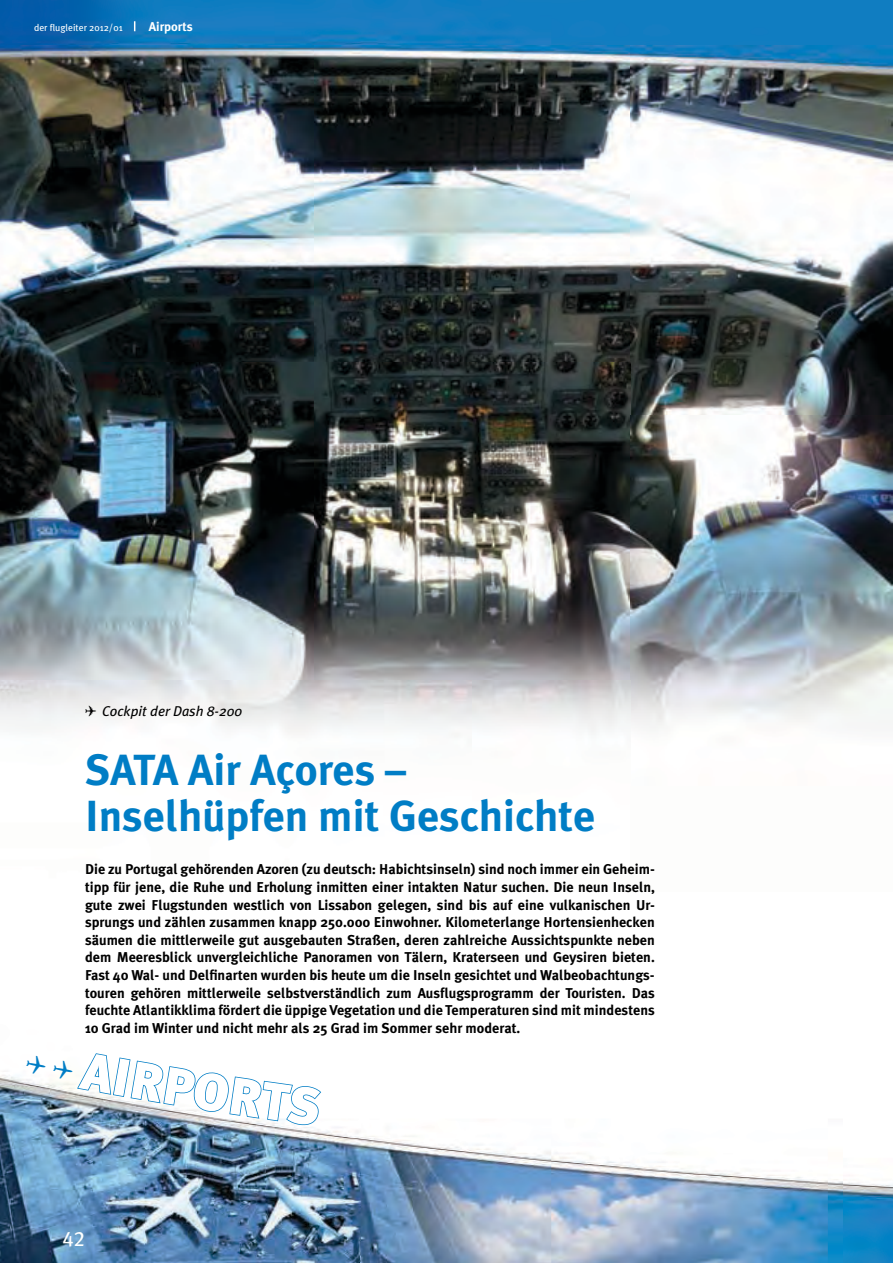
<style>
.page{position:relative;width:893px;height:1263px;background:#fff}
.page>*{position:absolute;margin:0;border:0;box-sizing:border-box;transform-origin:0 0}
.t1{font:700 43.5px/46.5px "Meta Plus";color:#007dc5}
.t2{font:21px "Meta Plus Book Caps";color:#fff}
.t3{font:700 14.25px/17.5px "Meta Plus";color:#000;text-align:justify}
.t4{font:italic 14.25px "Meta Plus";color:#000}
.t5{font:700 12.75px "Meta Plus";color:#fff}
.t6{font:9.75px "Meta Plus";color:#fff}
</style>
<div class="page">
<img style="left:0;top:0;width:893px;height:736px">
<img style="left:843px;top:1183px;width:50px;height:80px">
<img style="left:0;top:1075px;width:843px;height:188px">
<img style="left:25px;top:1053px;width:297px;height:74px">
<p class="t6" style="left:34px;top:22px;width:90px">der flugleiter 2012/01</p>
<p class="t5" style="left:149px;top:19px;width:46px">Airports</p>
<p class="t4" style="left:85px;top:703px;width:158px">✈ Cockpit der Dash 8-200</p>
<h1 class="t1" style="left:85px;top:746px;width:512px">SATA Air Açores –<br>Inselhüpfen mit Geschichte</h1>
<p class="t3" style="left:85px;top:860px;width:571px">Die zu Portugal gehörenden Azoren (zu deutsch: Habichtsinseln) sind noch immer ein Geheim&shy;tipp für jene, die Ruhe und Erholung inmitten einer intakten Natur suchen. Die neun Inseln, gute zwei Flugstunden westlich von Lissabon gelegen, sind bis auf eine vulkanischen Ur&shy;sprungs und zählen zusammen knapp 250.000 Einwohner. Kilometerlange Hortensienhecken säumen die mittlerweile gut ausgebauten Straßen, deren zahlreiche Aussichtspunkte neben dem Meeresblick unvergleichliche Panoramen von Tälern, Kraterseen und Geysiren bieten.<br>Fast 40 Wal- und Delfinarten wurden bis heute um die Inseln gesichtet und Walbeobachtungs&shy;touren gehören mittlerweile selbstverständlich zum Ausflugsprogramm der Touristen. Das feuchte Atlantikklima fördert die üppige Vegetation und die Temperaturen sind mit mindestens 10 Grad im Winter und nicht mehr als 25 Grad im Sommer sehr moderat.</p>
<h2 class="t2" style="left:62px;top:1226px;width:24px">42</h2>
</div>
